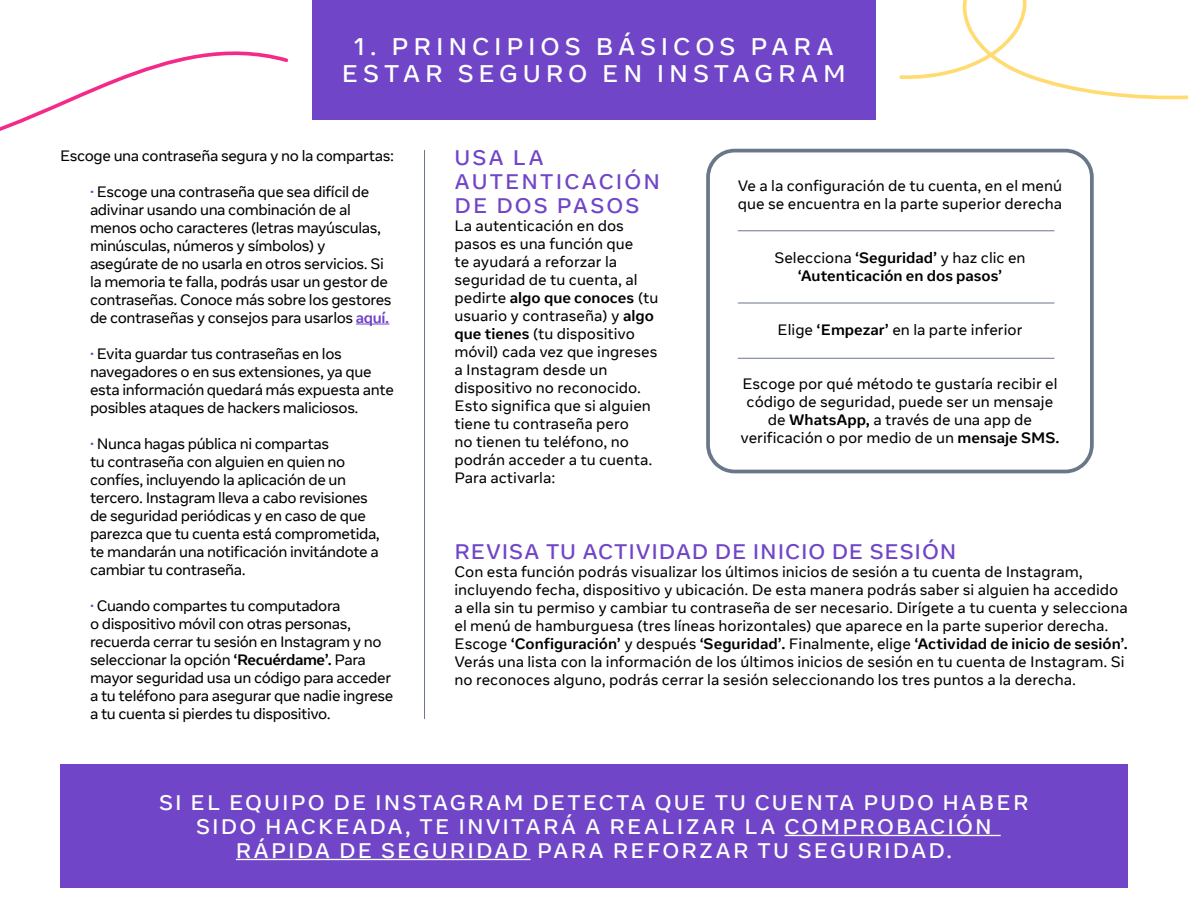
<style>
.page{position:relative;width:1188px;height:918px;background:#fff}
.page>*{position:absolute;margin:0;border:0;box-sizing:border-box;transform-origin:0 0}
.t1{font:500 24px/27px "Optimistic Text";letter-spacing:.2em;color:#fff;text-align:center}
.t2{font:500 21px/24px "Optimistic Text";letter-spacing:.1em;color:#fff;text-align:center}
.t3{font:500 21px "Optimistic Text";letter-spacing:.04em;color:#7045c7}
.t4{font:500 21px/24px "Optimistic Text";letter-spacing:.1em;color:#7045c7}
.t5{font:15px/18px "Optimistic Text";color:#000}
.t6{font:15px/18px "Optimistic Text";letter-spacing:-.025em;color:#000}
.t7{font:700 15px/18px "Optimistic Text";color:#000;text-align:center}
.s1{font-weight:700;color:#7045c7}
.s2{font-weight:700}
.s3{font-weight:400}
</style>
<div class="page">
<hr style="left:356px;top:324px;width:33px;height:1px;background:#7045c7">
<div style="left:312px;top:0;width:564px;height:120px;background:#7045c7"></div>
<div style="left:60px;top:765px;width:1068px;height:123px;background:#7045c7"></div>
<hr style="left:785px;top:835px;width:216px;height:1px;background:#fff">
<hr style="left:236px;top:859px;width:294px;height:1px;background:#fff">
<hr style="left:424px;top:150px;width:1px;height:569px;background:#6a7788">
<svg style="left:706px;top:149px;width:388px;height:324px"></svg>
<hr style="left:738px;top:230px;width:316px;height:1px;background:#6a7788">
<hr style="left:738px;top:358px;width:316px;height:1px;background:#6a7788">
<hr style="left:738px;top:303px;width:316px;height:1px;background:#6a7788">
<svg style="left:899px;top:0;width:289px;height:100px"></svg>
<svg style="left:0;top:51px;width:288px;height:80px"></svg>
<h1 class="t1" style="left:342px;top:34px;width:505px">1. PRINCIPIOS BÁSICOS PARA<br>ESTAR SEGURO EN INSTAGRAM</h1>
<p class="t6" style="left:60px;top:147px;width:335px">Escoge una contraseña segura y no la compartas:</p>
<p class="t6" style="left:90px;top:183px;width:303px"><span class="s1">·</span> Escoge una contraseña que sea difícil de adivinar usando una combinación de al menos ocho caracteres (letras mayúsculas, minúsculas, números y símbolos) y asegúrate de no usarla en otros servicios. Si la memoria te falla, podrás usar un gestor de contraseñas. Conoce más sobre los gestores de contraseñas y consejos para usarlos <span class="s1">aquí.</span></p>
<p class="t6" style="left:90px;top:345px;width:305px"><span class="s1">·</span> Evita guardar tus contraseñas en los navegadores o en sus extensiones, ya que esta información quedará más expuesta ante posibles ataques de hackers maliciosos.</p>
<p class="t6" style="left:90px;top:435px;width:291px"><span class="s1">·</span> Nunca hagas pública ni compartas<br>tu contraseña con alguien en quien no confíes, incluyendo la aplicación de un tercero. Instagram lleva a cabo revisiones de seguridad periódicas y en caso de que parezca que tu cuenta está comprometida, te mandarán una notificación invitándote a cambiar tu contraseña.</p>
<p class="t6" style="left:90px;top:597px;width:305px"><span class="s1">·</span> Cuando compartes tu computadora<br>o dispositivo móvil con otras personas, recuerda cerrar tu sesión en Instagram y no seleccionar la opción <span class="s2">‘Recuérdame’.</span> Para mayor seguridad usa un código para acceder a tu teléfono para asegurar que nadie ingrese a tu cuenta si pierdes tu dispositivo.</p>
<h2 class="t4" style="left:455px;top:146px;width:207px">USA LA<br>AUTENTICACIÓN<br>DE DOS PASOS</h2>
<p class="t5" style="left:455px;top:217px;width:205px">La autenticación en dos pasos es una función que<br>te ayudará a reforzar la seguridad de tu cuenta, al pedirte <span class="s2">algo que conoces</span> (tu usuario y contraseña) y <span class="s2">algo que tienes</span> (tu dispositivo móvil) cada vez que ingreses a Instagram desde un dispositivo no reconocido.<br>Esto significa que si alguien tiene tu contraseña pero<br>no tienen tu teléfono, no podrán acceder a tu cuenta.<br>Para activarla:</p>
<p class="t5" style="left:738px;top:177px;width:326px">Ve a la configuración de tu cuenta, en el menú que se encuentra en la parte superior derecha</p>
<p class="t7" style="left:774px;top:249px;width:253px"><span class="s3">Selecciona</span> ‘Seguridad’ <span class="s3">y haz clic en </span>‘Autenticación en dos pasos’</p>
<p class="t5" style="left:778px;top:321px;width:246px">Elige <span class="s2">‘Empezar’</span> en la parte inferior</p>
<p class="t5" style="left:741px;top:375px;width:320px;text-align:center">Escoge por qué método te gustaría recibir el código de seguridad, puede ser un mensaje de <span class="s2">WhatsApp,</span> a través de una app de verificación o por medio de un <span class="s2">mensaje SMS.</span></p>
<h2 class="t3" style="left:455px;top:538px;width:503px">REVISA TU ACTIVIDAD DE INICIO DE SESIÓN</h2>
<p class="t5" style="left:455px;top:563px;width:675px">Con esta función podrás visualizar los últimos inicios de sesión a tu cuenta de Instagram, incluyendo fecha, dispositivo y ubicación. De esta manera podrás saber si alguien ha accedido a ella sin tu permiso y cambiar tu contraseña de ser necesario. Dirígete a tu cuenta y selecciona el menú de hamburguesa (tres líneas horizontales) que aparece en la parte superior derecha.<br>Escoge <span class="s2">‘Configuración’</span> y después <span class="s2">‘Seguridad’.</span> Finalmente, elige <span class="s2">‘Actividad de inicio de sesión’.<br></span>Verás una lista con la información de los últimos inicios de sesión en tu cuenta de Instagram. Si no reconoces alguno, podrás cerrar la sesión seleccionando los tres puntos a la derecha.</p>
<h2 class="t2" style="left:159px;top:791px;width:871px">SI EL EQUIPO DE INSTAGRAM DETECTA QUE TU CUENTA PUDO HABER<br>SIDO HACKEADA, TE INVITARÁ A REALIZAR LA COMPROBACIÓN<br>RÁPIDA DE SEGURIDAD PARA REFORZAR TU SEGURIDAD.</h2>
</div>
